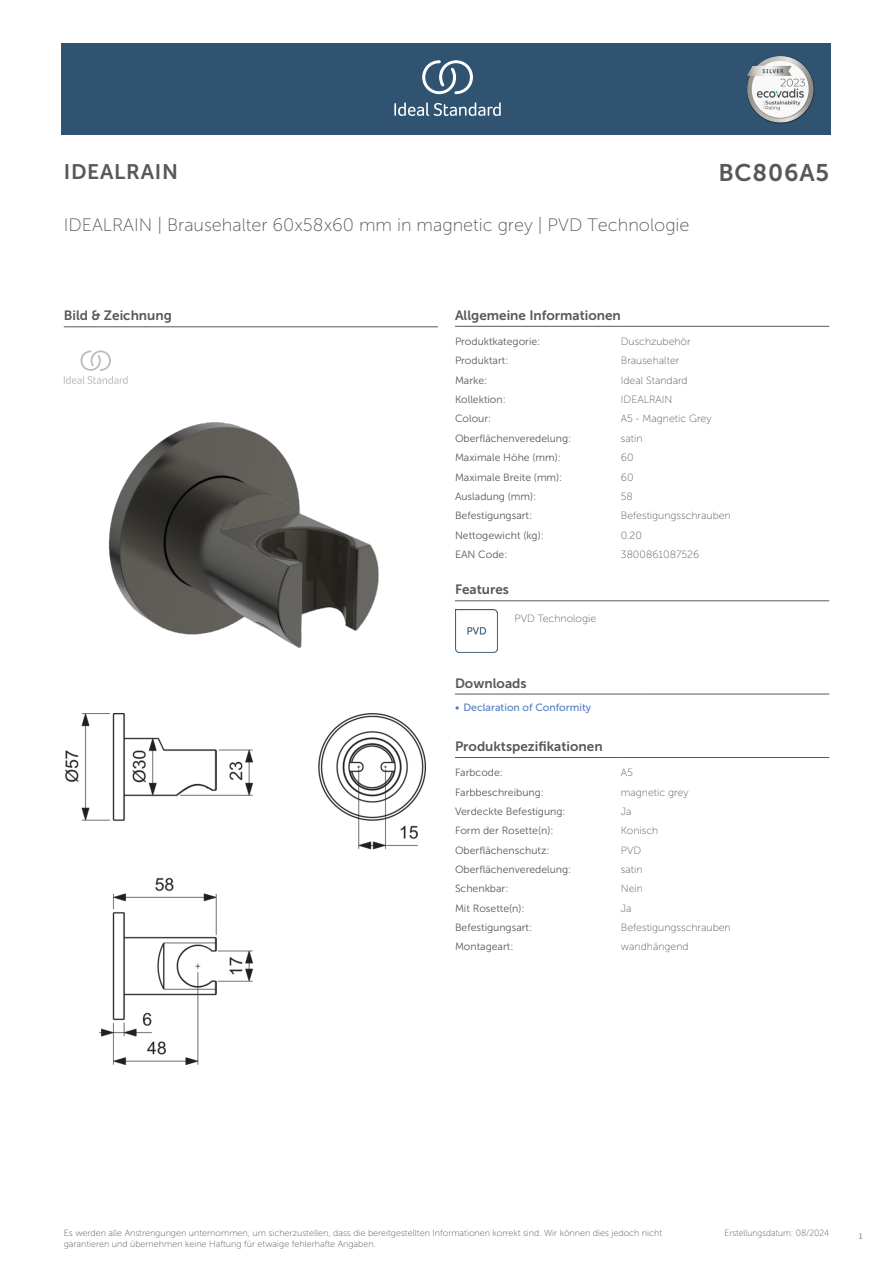
<style>
.page{position:relative;width:893px;height:1263px;background:#fff}
.page>*{position:absolute;margin:0;border:0;box-sizing:border-box;transform-origin:0 0}
.ID{font:24px "Museo Sans 700";letter-spacing:.035em;color:#57585a}
.SUITE_NAME{font:21px "Museo Sans 700";letter-spacing:.035em;color:#57585a}
.Product_description__L3{font:18px "Museo Sans 100";color:#57585a}
.head_9pt{font:13.5px "Museo Sans 700";color:#57585a}
.head_general{font:10.5px "Museo Sans 300";color:#57585a}
.value_general{font:10.5px "Museo Sans 100";color:#57585a}
.t1{font:10.5px "Museo Sans 500";color:#547ec0}
.Disclaimer{font:9px/10.8px "Museo Sans 100";color:#57585a}
.Date_created{font:9px "Museo Sans 100";color:#57585a;scale:.95 1}
.t2{font:300 9px "Calibri";color:#57585a;scale:.95 1}
</style>
<div class="page">
<div style="left:62px;top:43px;width:769px;height:91px;background:#2f5371"></div>
<hr style="left:455px;top:326px;width:166px;height:1px;background:#57585a">
<hr style="left:621px;top:326px;width:208px;height:1px;background:#57585a">
<hr style="left:455px;top:600px;width:59px;height:1px;background:#57585a">
<hr style="left:514px;top:600px;width:128px;height:1px;background:#57585a">
<hr style="left:642px;top:600px;width:60px;height:1px;background:#57585a">
<hr style="left:702px;top:600px;width:127px;height:1px;background:#57585a">
<img style="left:455px;top:609px;width:42px;height:43px">
<hr style="left:455px;top:694px;width:187px;height:1px;background:#57585a">
<hr style="left:642px;top:694px;width:187px;height:1px;background:#57585a">
<hr style="left:455px;top:757px;width:166px;height:1px;background:#57585a">
<hr style="left:621px;top:757px;width:208px;height:1px;background:#57585a">
<img style="left:65px;top:714px;width:360px;height:350px">
<hr style="left:64px;top:327px;width:374px;height:1px;background:#57585a">
<svg style="left:64px;top:350px;width:64px;height:34px"></svg>
<img style="left:108px;top:422px;width:271px;height:226px">
<svg style="left:394px;top:102px;width:107px;height:14px"></svg>
<svg style="left:422px;top:60px;width:51px;height:34px"></svg>
<img style="left:746px;top:56px;width:68px;height:67px">
<p class="SUITE_NAME" style="left:64px;top:160px;width:116px">IDEALRAIN</p>
<p class="ID" style="left:718px;top:160px;width:112px">BC806A5</p>
<p class="Product_description__L3" style="left:64px;top:215px;width:627px">IDEALRAIN | Brausehalter 60x58x60 mm in magnetic grey | PVD Technologie</p>
<p class="head_9pt" style="left:64px;top:308px;width:110px">Bild &amp; Zeichnung</p>
<p class="head_9pt" style="left:455px;top:308px;width:167px">Allgemeine Informationen</p>
<p class="head_general" style="left:455px;top:336px;width:87px">Produktkategorie:</p>
<p class="value_general" style="left:621px;top:336px;width:71px">Duschzubehör</p>
<p class="head_general" style="left:455px;top:355px;width:55px">Produktart:</p>
<p class="value_general" style="left:621px;top:355px;width:60px">Brausehalter</p>
<p class="head_general" style="left:455px;top:374px;width:34px">Marke:</p>
<p class="value_general" style="left:621px;top:374px;width:68px">Ideal Standard</p>
<p class="head_general" style="left:455px;top:394px;width:52px">Kollektion:</p>
<p class="value_general" style="left:621px;top:394px;width:53px">IDEALRAIN</p>
<p class="head_general" style="left:455px;top:413px;width:38px">Colour:</p>
<p class="value_general" style="left:621px;top:413px;width:92px">A5 - Magnetic Grey</p>
<p class="head_general" style="left:455px;top:432px;width:118px">Oberflächenveredelung:</p>
<p class="value_general" style="left:621px;top:433px;width:23px">satin</p>
<p class="head_general" style="left:455px;top:452px;width:107px">Maximale Höhe (mm):</p>
<p class="value_general" style="left:621px;top:452px;width:14px">60</p>
<p class="head_general" style="left:455px;top:471px;width:109px">Maximale Breite (mm):</p>
<p class="value_general" style="left:621px;top:471px;width:14px">60</p>
<p class="head_general" style="left:455px;top:491px;width:83px">Ausladung (mm):</p>
<p class="value_general" style="left:621px;top:491px;width:14px">58</p>
<p class="head_general" style="left:455px;top:510px;width:79px">Befestigungsart:</p>
<p class="value_general" style="left:621px;top:510px;width:111px">Befestigungsschrauben</p>
<p class="head_general" style="left:455px;top:529px;width:90px">Nettogewicht (kg):</p>
<p class="value_general" style="left:621px;top:529px;width:23px">0.20</p>
<p class="head_general" style="left:455px;top:549px;width:54px">EAN Code:</p>
<p class="value_general" style="left:621px;top:549px;width:80px">3800861087526</p>
<p class="head_9pt" style="left:455px;top:582px;width:55px">Features</p>
<p class="value_general" style="left:514px;top:612px;width:83px">PVD Technologie</p>
<p class="head_9pt" style="left:455px;top:675px;width:73px">Downloads</p>
<p class="t1" style="left:455px;top:701px;width:138px">• Declaration of Conformity</p>
<p class="head_9pt" style="left:455px;top:739px;width:149px">Produktspezifikationen</p>
<p class="head_general" style="left:455px;top:767px;width:49px">Farbcode:</p>
<p class="value_general" style="left:621px;top:767px;width:14px">A5</p>
<p class="head_general" style="left:455px;top:786px;width:90px">Farbbeschreibung:</p>
<p class="value_general" style="left:621px;top:786px;width:69px">magnetic grey</p>
<p class="head_general" style="left:455px;top:806px;width:112px">Verdeckte Befestigung:</p>
<p class="value_general" style="left:621px;top:806px;width:12px">Ja</p>
<p class="head_general" style="left:455px;top:825px;width:100px">Form der Rosette(n):</p>
<p class="value_general" style="left:621px;top:825px;width:39px">Konisch</p>
<p class="head_general" style="left:455px;top:844px;width:96px">Oberflächenschutz:</p>
<p class="value_general" style="left:621px;top:844px;width:22px">PVD</p>
<p class="head_general" style="left:455px;top:864px;width:118px">Oberflächenveredelung:</p>
<p class="value_general" style="left:621px;top:864px;width:23px">satin</p>
<p class="head_general" style="left:455px;top:883px;width:55px">Schenkbar:</p>
<p class="value_general" style="left:621px;top:883px;width:24px">Nein</p>
<p class="head_general" style="left:455px;top:902px;width:71px">Mit Rosette(n):</p>
<p class="value_general" style="left:621px;top:902px;width:12px">Ja</p>
<p class="head_general" style="left:455px;top:922px;width:79px">Befestigungsart:</p>
<p class="value_general" style="left:621px;top:922px;width:111px">Befestigungsschrauben</p>
<p class="head_general" style="left:455px;top:941px;width:60px">Montageart:</p>
<p class="value_general" style="left:621px;top:941px;width:69px">wandhängend</p>
<p class="Disclaimer" style="left:64px;top:1227px;width:600px">Es werden alle Anstrengungen unternommen, um sicherzustellen, dass die bereitgestellten Informationen korrekt sind. Wir können dies jedoch nicht garantieren und übernehmen keine Haftung für etwaige fehlerhafte Angaben.</p>
<p class="Date_created" style="left:725px;top:1228px;width:112px">Erstellungsdatum: 08/2024</p>
<p class="t2" style="left:858px;top:1230px;width:6px">1</p>
</div>
